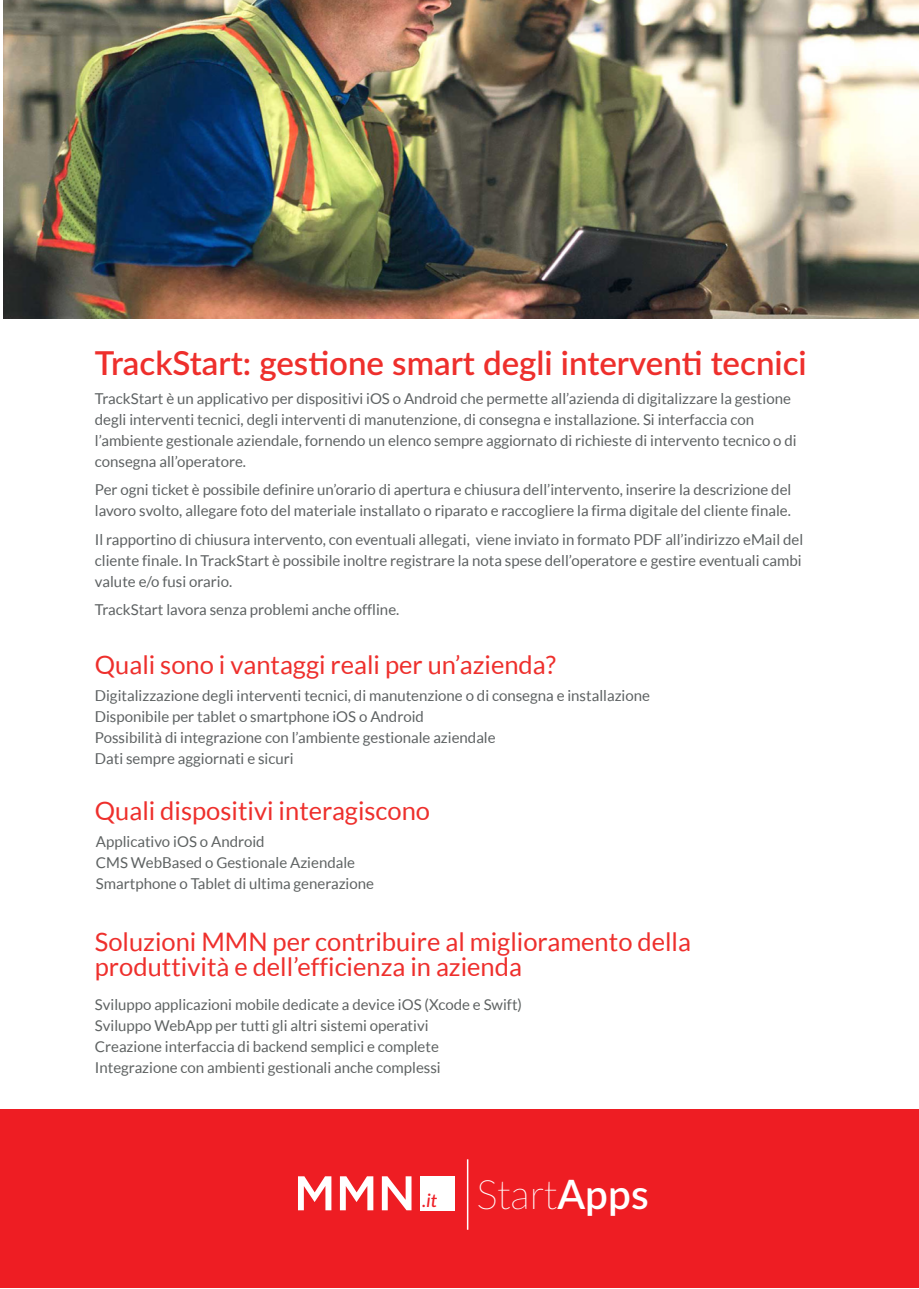
<style>
.page{position:relative;width:919px;height:1289px;background:#fff}
.page>*{position:absolute;margin:0;border:0;box-sizing:border-box;transform-origin:0 0}
.t1{font:100 40.5px "Lato";color:#fff}
.t2{font:600 33px "Lato";color:#ee2f2c}
.t3{font:25.5px/25.5px "Lato";color:#ee2f2c}
.t4{font:15px/21px "Lato";color:#5d6162}
.t5{font:15px/21px "Lato";color:#5e6262}
.s1{font-weight:500;font-style:italic;font-size:18.45px;color:#ee1f26}
.s2{font-weight:600}
</style>
<div class="page">
<img style="left:4px;top:0;width:914px;height:318px">
<div style="left:0;top:1109px;width:918px;height:179px;background:#ee1d23"></div>
<svg style="left:298px;top:1176px;width:33px;height:34px"></svg>
<svg style="left:340px;top:1176px;width:33px;height:34px"></svg>
<svg style="left:382px;top:1176px;width:29px;height:34px"></svg>
<div style="left:420px;top:1176px;width:34px;height:34px;background:#fff"></div>
<hr style="left:467px;top:1159px;width:1px;height:70px;background:#fff">
<h2 class="t2" style="left:95px;top:339px;width:713px">TrackStart: gestione smart degli interventi tecnici</h2>
<p class="t4" style="left:95px;top:387px;width:703px">TrackStart è un applicativo per dispositivi iOS o Android che permette all’azienda di digitalizzare la gestione degli interventi tecnici, degli interventi di manutenzione, di consegna e installazione. Si interfaccia con l’ambiente gestionale aziendale, fornendo un elenco sempre aggiornato di richieste di intervento tecnico o di consegna all’operatore.</p>
<p class="t4" style="left:95px;top:479px;width:698px">Per ogni ticket è possibile definire un’orario di apertura e chiusura dell’intervento, inserire la descrizione del lavoro svolto, allegare foto del materiale installato o riparato e raccogliere la firma digitale del cliente finale.</p>
<p class="t4" style="left:95px;top:528px;width:709px;text-align:justify">Il rapportino di chiusura intervento, con eventuali allegati, viene inviato in formato PDF all’indirizzo eMail del cliente finale. In TrackStart è possibile inoltre registrare la nota spese dell’operatore e gestire eventuali cambi valute e/o fusi orario.</p>
<p class="t4" style="left:95px;top:599px;width:306px">TrackStart lavora senza problemi anche offline.</p>
<h3 class="t3" style="left:95px;top:651px;width:462px">Quali sono i vantaggi reali per un’azienda?</h3>
<p class="t4" style="left:95px;top:684px;width:556px">Digitalizzazione degli interventi tecnici, di manutenzione o di consegna e installazione Disponibile per tablet o smartphone iOS o Android<br>Possibilità di integrazione con l’ambiente gestionale aziendale<br>Dati sempre aggiornati e sicuri</p>
<h3 class="t3" style="left:95px;top:798px;width:337px">Quali dispositivi interagiscono</h3>
<p class="t5" style="left:96px;top:830px;width:279px">Applicativo iOS o Android<br>CMS WebBased o Gestionale Aziendale<br>Smartphone o Tablet di ultima generazione</p>
<h3 class="t3" style="left:95px;top:928px;width:597px">Soluzioni MMN per contribuire al miglioramento della produttività e dell’efficienza in azienda</h3>
<p class="t5" style="left:95px;top:993px;width:429px">Sviluppo applicazioni mobile dedicate a device iOS (Xcode e Swift)<br>Sviluppo WebApp per tutti gli altri sistemi operativi<br>Creazione interfaccia di backend semplici e complete Integrazione con ambienti gestionali anche complessi</p>
<h1 class="t1" style="left:422px;top:1166px;width:228px"><span class="s1">.it</span> Start<span class="s2">Apps</span></h1>
</div>
